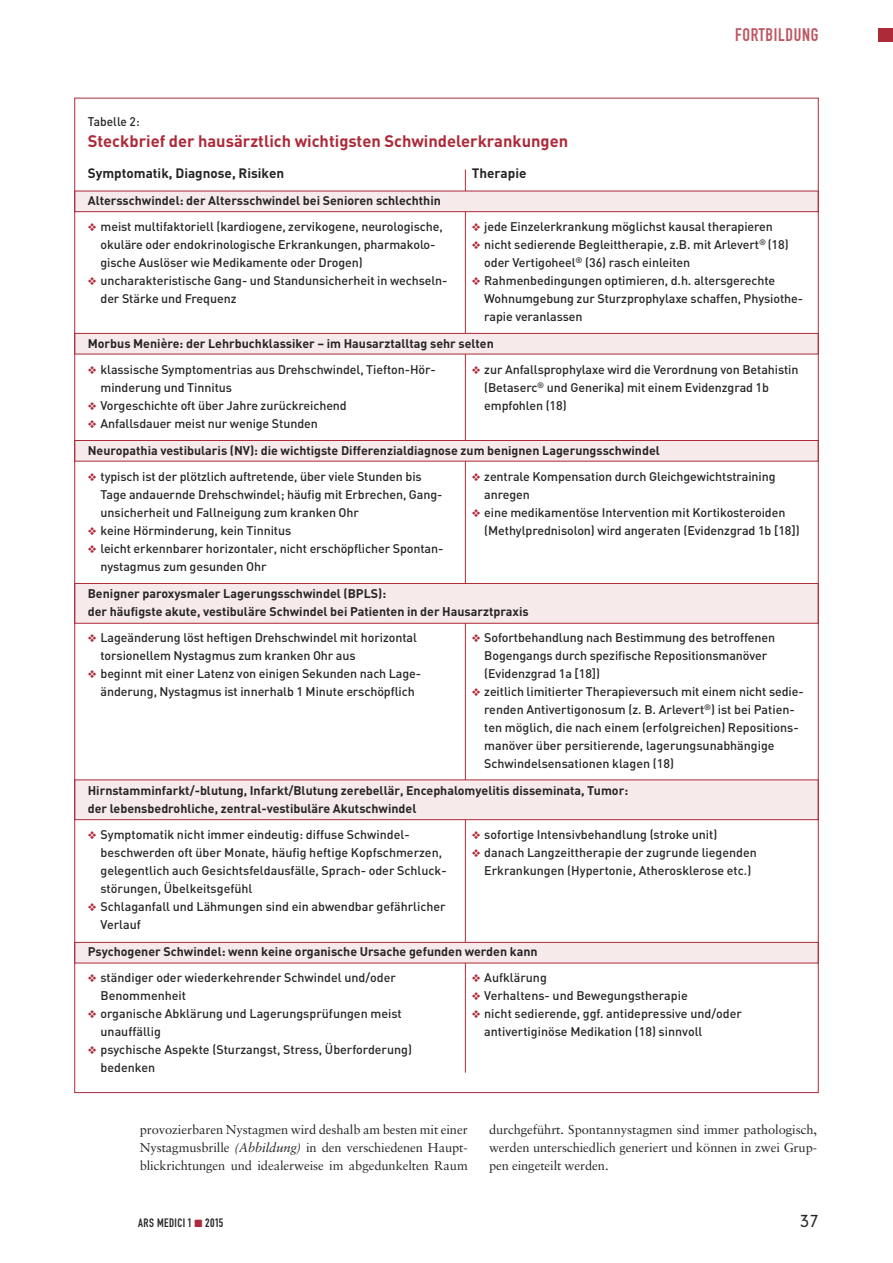
<style>
.page{position:relative;width:893px;height:1263px;background:#fff}
.page>*{position:absolute;margin:0;border:0;box-sizing:border-box;transform-origin:0 0}
.t1{font:18px "DIN Engschrift";letter-spacing:.035em;color:#bd5561}
.t2{font:700 16.5px "DIN";color:#ad2a39}
.t3{font:300 16.5px "DIN Neuzeit Grotesk";color:#272627}
.t4{font:700 13.5px "DIN";color:#272627}
.t5{font:12.9px/18px "Sabon";letter-spacing:-.005em;color:#272627;text-align:justify}
.t6{font:500 12.45px/18px "DIN";letter-spacing:-.005em;color:#272627}
.t7{font:700 12.45px/26.5px "DIN";color:#272627}
.t8{font:500 12.45px "DIN";letter-spacing:-.005em;color:#272627;scale:.96 1}
.t9{font:12px "DIN Engschrift";letter-spacing:.035em;color:#272627}
.s1{color:#ad2a39}
.s2{color:#fff}
.s3{font-weight:500}
.s4{font-style:italic}
</style>
<div class="page">
<div style="left:878px;top:28px;width:15px;height:14px;background:#ad2a39"></div>
<hr style="left:465px;top:170px;width:1px;height:903px;background:#ad2a39">
<div style="left:75px;top:191px;width:743px;height:20px;background:#f7eaeb"></div>
<div style="left:74px;top:191px;width:745px;height:21px;border:1px solid #ad2a39"></div>
<div style="left:75px;top:334px;width:743px;height:20px;background:#f7eaeb"></div>
<div style="left:74px;top:333px;width:745px;height:21px;border:1px solid #ad2a39"></div>
<div style="left:75px;top:441px;width:743px;height:20px;background:#f7eaeb"></div>
<div style="left:74px;top:440px;width:745px;height:21px;border:1px solid #ad2a39"></div>
<div style="left:75px;top:584px;width:743px;height:39px;background:#f7eaeb"></div>
<div style="left:74px;top:583px;width:745px;height:40px;border:1px solid #ad2a39"></div>
<div style="left:75px;top:780px;width:743px;height:39px;background:#f7eaeb"></div>
<div style="left:74px;top:779px;width:745px;height:41px;border:1px solid #ad2a39"></div>
<div style="left:75px;top:943px;width:743px;height:20px;background:#f7eaeb"></div>
<div style="left:74px;top:942px;width:745px;height:21px;border:1px solid #ad2a39"></div>
<h1 class="t1" style="left:735px;top:28px;width:85px">FORTBILDUNG</h1>
<p class="t8" style="left:88px;top:115px;width:56px">Tabelle 2:</p>
<h2 class="t2" style="left:88px;top:132px;width:482px">Steckbrief der hausärztlich wichtigsten Schwindelerkrankungen</h2>
<p class="t4" style="left:88px;top:165px;width:198px">Symptomatik, Diagnose, Risiken</p>
<p class="t4" style="left:472px;top:165px;width:56px">Therapie</p>
<p class="t7" style="left:88px;top:187px;width:355px">Altersschwindel: der Altersschwindel bei Senioren schlechthin</p>
<p class="t6" style="left:88px;top:218px;width:357px"><span class="s1">❖</span> meist multifaktoriell (kardiogene, zervikogene, neurologische,</p>
<p class="t6" style="left:472px;top:218px;width:303px"><span class="s1">❖</span> jede Einzelerkrankung möglichst kausal therapieren</p>
<p class="t6" style="left:101px;top:236px;width:336px">okuläre oder endokrinologische Erkrankungen, pharmakolo-</p>
<p class="t6" style="left:472px;top:236px;width:318px"><span class="s1">❖</span> nicht sedierende Begleittherapie, z.B. mit Arlevert<sup>®</sup> (18)</p>
<p class="t6" style="left:101px;top:254px;width:264px">gische Auslöser wie Medikamente oder Drogen)</p>
<p class="t6" style="left:472px;top:254px;width:220px"><span class="s2">❖</span> oder Vertigoheel<sup>®</sup> (36) rasch einleiten</p>
<p class="t6" style="left:88px;top:272px;width:361px"><span class="s1">❖</span> uncharakteristische Gang- und Standunsicherheit in wechseln-</p>
<p class="t6" style="left:472px;top:272px;width:305px"><span class="s1">❖</span> Rahmenbedingungen optimieren, d.h. altersgerechte</p>
<p class="t6" style="left:101px;top:290px;width:137px">der Stärke und Frequenz</p>
<p class="t6" style="left:472px;top:290px;width:333px"><span class="s2">❖</span> Wohnumgebung zur Sturzprophylaxe schaffen, Physiothe-</p>
<p class="t7" style="left:88px;top:303px;width:496px;text-indent:384px"><span class="s2">❖</span> <span class="s3">rapie veranlassen<br></span>Morbus Menière: der Lehrbuchklassiker – im Hausarztalltag sehr selten</p>
<p class="t6" style="left:88px;top:361px;width:350px"><span class="s1">❖</span> klassische Symptomentrias aus Drehschwindel, Tiefton-Hör-</p>
<p class="t6" style="left:472px;top:361px;width:328px"><span class="s1">❖</span> zur Anfallsprophylaxe wird die Verordnung von Betahistin</p>
<p class="t6" style="left:101px;top:379px;width:133px">minderung und Tinnitus</p>
<p class="t6" style="left:472px;top:379px;width:299px"><span class="s2">❖</span> (Betaserc<sup>®</sup> und Generika) mit einem Evidenzgrad 1b</p>
<p class="t6" style="left:88px;top:397px;width:261px"><span class="s1">❖</span> Vorgeschichte oft über Jahre zurückreichend</p>
<p class="t6" style="left:472px;top:397px;width:96px"><span class="s2">❖</span> empfohlen (18)</p>
<p class="t7" style="left:88px;top:410px;width:574px"><span class="s1">❖</span> <span class="s3">Anfallsdauer meist nur wenige Stunden<br></span>Neuropathia vestibularis (NV): die wichtigste Differenzialdiagnose zum benignen Lagerungsschwindel</p>
<p class="t6" style="left:88px;top:468px;width:336px"><span class="s1">❖</span> typisch ist der plötzlich auftretende, über viele Stunden bis</p>
<p class="t6" style="left:472px;top:468px;width:305px"><span class="s1">❖</span> zentrale Kompensation durch Gleichgewichtstraining</p>
<p class="t6" style="left:101px;top:486px;width:344px">Tage andauernde Drehschwindel; häufig mit Erbrechen, Gang-</p>
<p class="t6" style="left:472px;top:486px;width:60px"><span class="s2">❖</span> anregen</p>
<p class="t6" style="left:101px;top:504px;width:260px">unsicherheit und Fallneigung zum kranken Ohr</p>
<p class="t6" style="left:472px;top:504px;width:315px"><span class="s1">❖</span> eine medikamentöse Intervention mit Kortikosteroiden</p>
<p class="t6" style="left:88px;top:522px;width:205px"><span class="s1">❖</span> keine Hörminderung, kein Tinnitus</p>
<p class="t6" style="left:472px;top:522px;width:329px"><span class="s2">❖</span> (Methylprednisolon) wird angeraten (Evidenzgrad 1b [18])</p>
<p class="t6" style="left:101px;top:540px;width:344px;text-indent:-13px"><span class="s1">❖</span> leicht erkennbarer horizontaler, nicht erschöpflicher Spontan&shy;nystagmus zum gesunden Ohr</p>
<p class="t7" style="left:88px;top:584px;width:443px;line-height:18px">Benigner paroxysmaler Lagerungsschwindel (BPLS):<br>der häufigste akute, vestibuläre Schwindel bei Patienten in der Hausarztpraxis</p>
<p class="t6" style="left:88px;top:629px;width:331px"><span class="s1">❖</span> Lageänderung löst heftigen Drehschwindel mit horizontal</p>
<p class="t6" style="left:472px;top:629px;width:305px"><span class="s1">❖</span> Sofortbehandlung nach Bestimmung des betroffenen</p>
<p class="t6" style="left:101px;top:647px;width:257px">torsionellem Nystagmus zum kranken Ohr aus</p>
<p class="t6" style="left:472px;top:647px;width:297px"><span class="s2">❖</span> Bogengangs durch spezifische Repositionsmanöver</p>
<p class="t6" style="left:88px;top:665px;width:335px"><span class="s1">❖</span> beginnt mit einer Latenz von einigen Sekunden nach Lage-</p>
<p class="t6" style="left:472px;top:665px;width:130px"><span class="s2">❖</span> (Evidenzgrad 1a [18])</p>
<p class="t6" style="left:101px;top:683px;width:316px">änderung, Nystagmus ist innerhalb 1 Minute erschöpflich</p>
<p class="t6" style="left:472px;top:683px;width:333px"><span class="s1">❖</span> zeitlich limitierter Therapieversuch mit einem nicht sedie-</p>
<p class="t6" style="left:472px;top:701px;width:324px"><span class="s2">❖</span> renden Antivertigonosum (z. B. Arlevert<sup>®</sup>) ist bei Patien-</p>
<p class="t6" style="left:472px;top:719px;width:328px"><span class="s2">❖</span> ten möglich, die nach einem (erfolgreichen) Repositions-</p>
<p class="t6" style="left:472px;top:737px;width:304px"><span class="s2">❖</span> manöver über persitierende, lagerungsunabhängige</p>
<p class="t7" style="left:88px;top:750px;width:588px;text-indent:384px"><span class="s2">❖</span> <span class="s3">Schwindelsensationen klagen (18)<br></span>Hirnstamminfarkt/-blutung, Infarkt/Blutung zerebellär, Encephalomyelitis disseminata, Tumor:</p>
<p class="t7" style="left:88px;top:795px;width:330px">der lebensbedrohliche, zentral-vestibuläre Akutschwindel</p>
<p class="t6" style="left:88px;top:826px;width:323px"><span class="s1">❖</span> Symptomatik nicht immer eindeutig: diffuse Schwindel-</p>
<p class="t6" style="left:472px;top:826px;width:247px"><span class="s1">❖</span> sofortige Intensivbehandlung (stroke unit)</p>
<p class="t6" style="left:101px;top:844px;width:343px">beschwerden oft über Monate, häufig heftige Kopfschmerzen,</p>
<p class="t6" style="left:472px;top:844px;width:287px"><span class="s1">❖</span> danach Langzeittherapie der zugrunde liegenden</p>
<p class="t6" style="left:101px;top:862px;width:348px">gelegentlich auch Gesichtsfeldausfälle, Sprach- oder Schluck-</p>
<p class="t6" style="left:472px;top:862px;width:281px"><span class="s2">❖</span> Erkrankungen (Hypertonie, Atherosklerose etc.)</p>
<p class="t6" style="left:101px;top:880px;width:153px">störungen, Übelkeitsgefühl</p>
<p class="t6" style="left:101px;top:898px;width:347px;text-indent:-13px"><span class="s1">❖</span> Schlaganfall und Lähmungen sind ein abwendbar gefährlicher<br>Verlauf</p>
<p class="t7" style="left:88px;top:938px;width:451px">Psychogener Schwindel: wenn keine organische Ursache gefunden werden kann</p>
<p class="t6" style="left:88px;top:969px;width:310px"><span class="s1">❖</span> ständiger oder wiederkehrender Schwindel und/oder</p>
<p class="t6" style="left:472px;top:969px;width:77px"><span class="s1">❖</span> Aufklärung</p>
<p class="t6" style="left:101px;top:987px;width:87px">Benommenheit</p>
<p class="t6" style="left:472px;top:987px;width:217px"><span class="s1">❖</span> Verhaltens- und Bewegungstherapie</p>
<p class="t6" style="left:88px;top:1005px;width:315px"><span class="s1">❖</span> organische Abklärung und Lagerungsprüfungen meist</p>
<p class="t6" style="left:472px;top:1005px;width:272px"><span class="s1">❖</span> nicht sedierende, ggf. antidepressive und/oder</p>
<p class="t6" style="left:101px;top:1023px;width:62px">unauffällig</p>
<p class="t6" style="left:472px;top:1023px;width:232px"><span class="s2">❖</span> antivertiginöse Medikation (18) sinnvoll</p>
<p class="t6" style="left:101px;top:1041px;width:313px;text-indent:-13px"><span class="s1">❖</span> psychische Aspekte (Sturzangst, Stress, Überforderung) bedenken</p>
<p class="t5" style="left:140px;top:1121px;width:330px">provozierbaren Nystagmen wird deshalb am besten mit einer Nystagmusbrille <span class="s4">(Abbildung)</span> in den verschiedenen Haupt&shy;blickrichtungen und idealerweise im abgedunkelten Raum</p>
<p class="t5" style="left:489px;top:1121px;width:330px">durchgeführt. Spontannystagmen sind immer pathologisch, werden unterschiedlich generiert und können in zwei Grup&shy;pen eingeteilt werden.</p>
<p class="t9" style="left:138px;top:1218px;width:87px">ARS MEDICI1 <span class="s1">■</span> 2015</p>
<h2 class="t3" style="left:800px;top:1214px;width:20px">37</h2>
</div>
